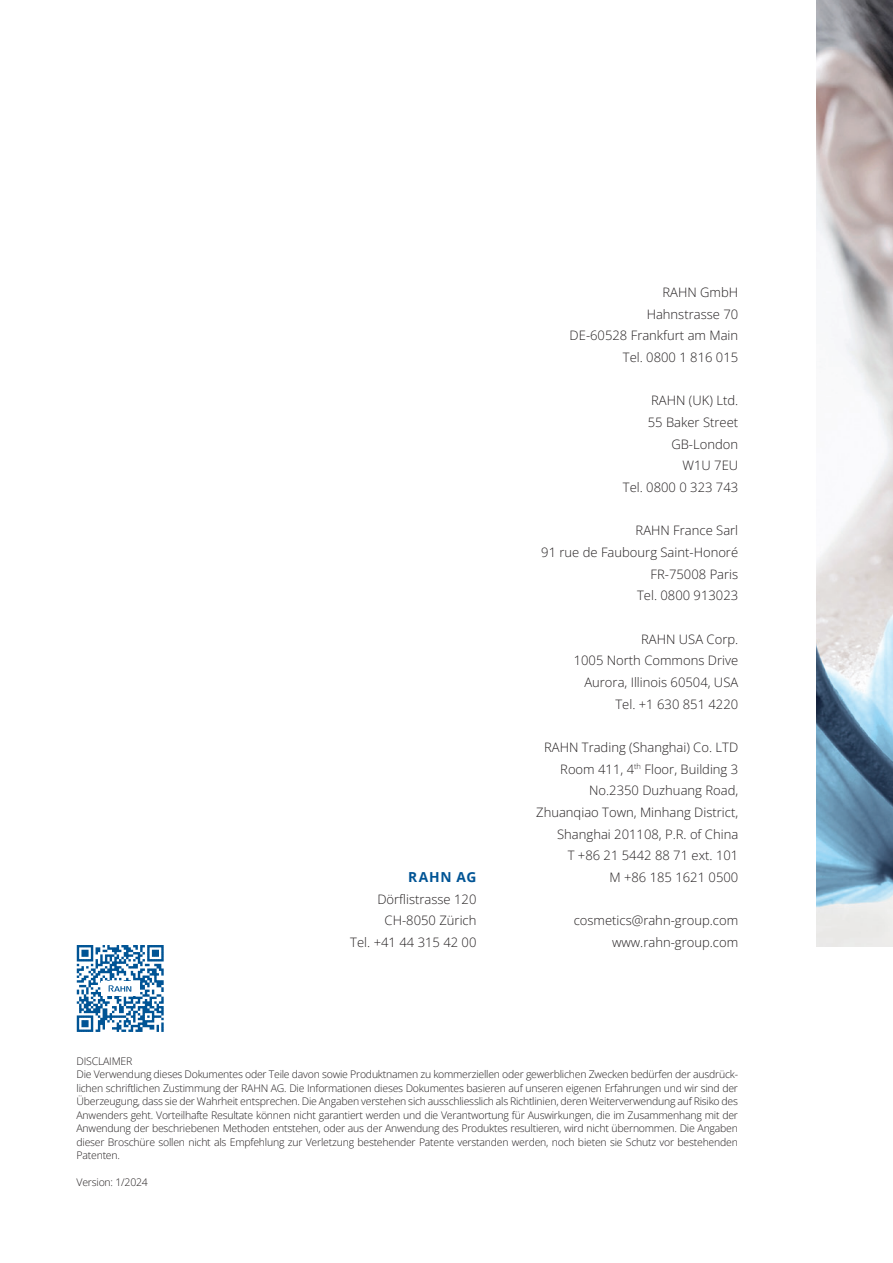
<style>
.page{position:relative;width:893px;height:1263px;background:#fff}
.page>*{position:absolute;margin:0;border:0;box-sizing:border-box;transform-origin:0 0}
.Zwischentitel_Rahn{font:700 13.8px "Open Sans";letter-spacing:.06em;color:#005495}
.Lauftext{font:13.05px/21.6px "Open Sans";color:#231f20;text-align:right}
.Fusszeile{font:10.5px/13.5px "Open Sans";letter-spacing:-.02em;color:#231f20;text-align:justify}
</style>
<div class="page">
<img style="left:816px;top:0;width:77px;height:947px">
<svg style="left:77px;top:945px;width:87px;height:87px"></svg>
<p class="Zwischentitel_Rahn" style="left:408px;top:867px;width:70px">RAHN AG</p>
<p class="Lauftext" style="left:377px;top:888px;width:101px">Dörflistrasse 120</p>
<p class="Lauftext" style="left:385px;top:909px;width:93px">CH-8050 Zürich</p>
<p class="Lauftext" style="left:350px;top:931px;width:128px">Tel. +41 44 315 42 00</p>
<p class="Lauftext" style="left:662px;top:281px;width:77px">RAHN GmbH</p>
<p class="Lauftext" style="left:647px;top:303px;width:93px">Hahnstrasse 70</p>
<p class="Lauftext" style="left:570px;top:325px;width:170px">DE-60528 Frankfurt am Main</p>
<p class="Lauftext" style="left:623px;top:346px;width:117px">Tel. 0800 1 816 015</p>
<p class="Lauftext" style="left:651px;top:390px;width:88px">RAHN (UK) Ltd.</p>
<p class="Lauftext" style="left:648px;top:411px;width:92px">55 Baker Street</p>
<p class="Lauftext" style="left:671px;top:433px;width:68px">GB-London</p>
<p class="Lauftext" style="left:682px;top:454px;width:57px">W1U 7EU</p>
<p class="Lauftext" style="left:623px;top:476px;width:117px">Tel. 0800 0 323 743</p>
<p class="Lauftext" style="left:636px;top:519px;width:104px">RAHN France Sarl</p>
<p class="Lauftext" style="left:541px;top:541px;width:198px">91 rue de Faubourg Saint-Honoré</p>
<p class="Lauftext" style="left:651px;top:563px;width:89px">FR-75008 Paris</p>
<p class="Lauftext" style="left:637px;top:584px;width:103px">Tel. 0800 913023</p>
<p class="Lauftext" style="left:641px;top:628px;width:99px">RAHN USA Corp.</p>
<p class="Lauftext" style="left:574px;top:649px;width:166px">1005 North Commons Drive</p>
<p class="Lauftext" style="left:584px;top:671px;width:155px">Aurora, Illinois 60504, USA</p>
<p class="Lauftext" style="left:615px;top:693px;width:124px">Tel. +1 630 851 4220</p>
<p class="Lauftext" style="left:544px;top:736px;width:196px">RAHN Trading (Shanghai) Co. LTD</p>
<p class="Lauftext" style="left:560px;top:758px;width:179px">Room 411, 4<sup>th</sup> Floor, Building 3</p>
<p class="Lauftext" style="left:536px;top:779px;width:204px">No.2350 Duzhuang Road,<br>Zhuanqiao Town, Minhang District,<br>Shanghai 201108, P.R. of China</p>
<p class="Lauftext" style="left:568px;top:844px;width:172px">T +86 21 5442 88 71 ext. 101<br>M +86 185 1621 0500</p>
<p class="Lauftext" style="left:574px;top:909px;width:166px">cosmetics@rahn-group.com</p>
<p class="Lauftext" style="left:612px;top:931px;width:128px">www.rahn-group.com</p>
<p class="Fusszeile" style="left:77px;top:1054px;width:57px">DISCLAIMER</p>
<p class="Fusszeile" style="left:77px;top:1067px;width:663px">Die Verwendung dieses Dokumentes oder Teile davon sowie Produktnamen zu kommerziellen oder gewerblichen Zwecken bedürfen der ausdrück&shy;lichen schriftlichen Zustimmung der RAHN AG. Die Informationen dieses Dokumentes basieren auf unseren eigenen Erfahrungen und wir sind der Überzeugung, dass sie der Wahrheit entsprechen. Die Angaben verstehen sich ausschliesslich als Richtlinien, deren Weiterverwendung auf Risiko des Anwenders geht. Vorteilhafte Resultate können nicht garantiert werden und die Verantwortung für Auswirkungen, die im Zusammenhang mit der Anwendung der beschriebenen Methoden entstehen, oder aus der Anwendung des Produktes resultieren, wird nicht übernommen. Die Angaben dieser Broschüre sollen nicht als Empfehlung zur Verletzung bestehender Patente verstanden werden, noch bieten sie Schutz vor bestehenden Patenten.</p>
<p class="Fusszeile" style="left:77px;top:1175px;width:73px">Version: 1/2024</p>
</div>
